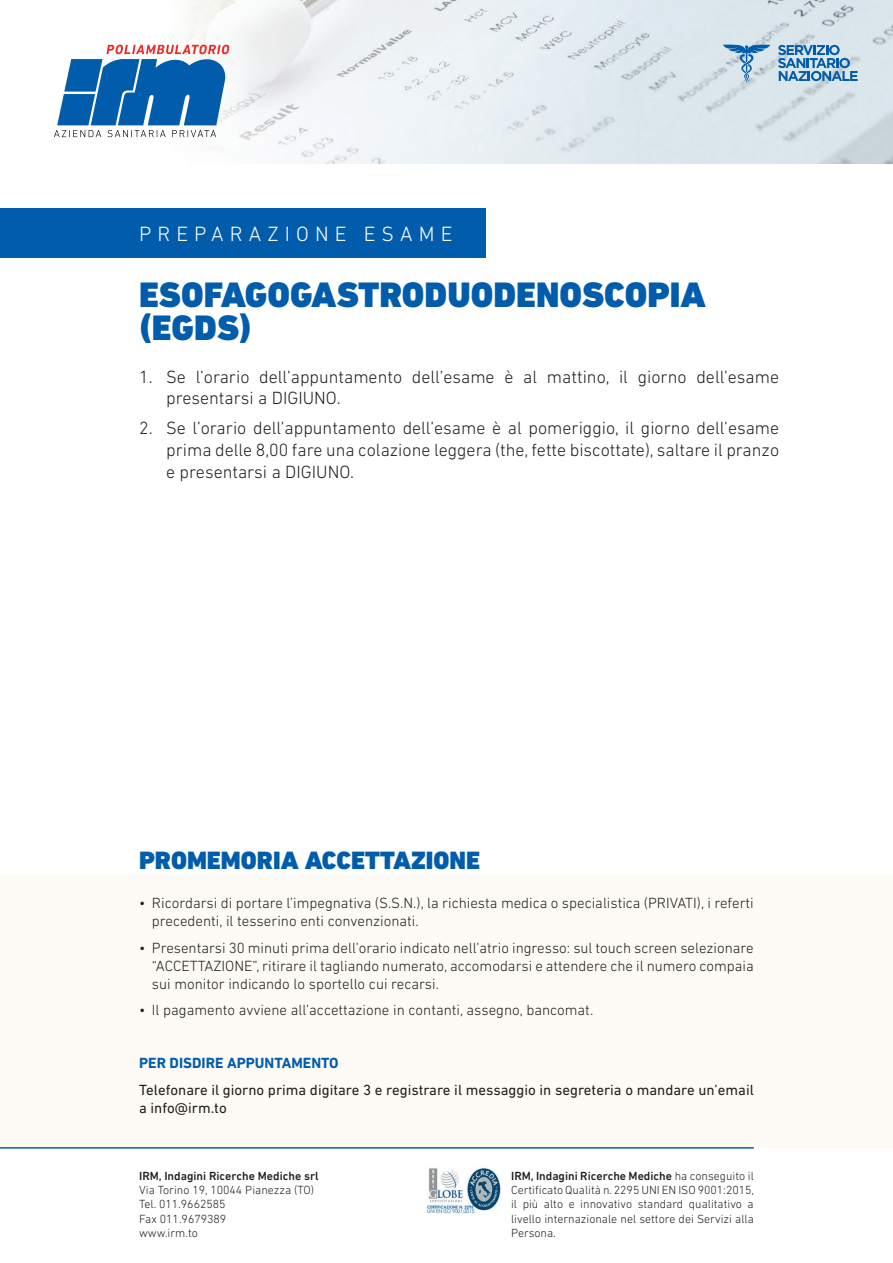
<style>
.page{position:relative;width:893px;height:1263px;background:#fff}
.page>*{position:absolute;margin:0;border:0;box-sizing:border-box;transform-origin:0 0}
.t1{font:900 36px/33px "DIN Next LT Pro";color:#015dab}
.t2{font:900 25.5px "DIN Next LT Pro";color:#015dab}
.t3{font:300 21px "DIN Next LT Pro";letter-spacing:.29em;color:#fff}
.t4{font:300 18px/21.6px "DIN Next LT Pro";color:#231f20}
.t5{font:300 15px/18px "DIN Next LT Pro";color:#231f20}
.t6{font:15px/18px "DIN Next LT Pro";color:#231f20}
.t7{font:700 15px "DIN Next LT Pro";color:#015dab}
.t8{font:300 12px/14.4px "DIN Next LT Pro";color:#231f20;text-align:justify}
.t9{font:500 12px "DIN Next LT Pro";color:#231f20}
.s1{font-weight:500}
</style>
<div class="page">
<div style="left:0;top:876px;width:893px;height:272px;background:#fefaf5"></div>
<img style="left:131px;top:0;width:762px;height:164px">
<div style="left:0;top:208px;width:486px;height:50px;background:#015dab"></div>
<hr style="left:0;top:1147px;width:754px;height:1px;background:#015dab">
<svg style="left:54px;top:45px;width:175px;height:92px"></svg>
<svg style="left:778px;top:45px;width:80px;height:36px;background:#7eabcf"></svg>
<svg style="left:723px;top:43px;width:47px;height:41px;background:#a9c5da"></svg>
<img style="left:427px;top:1168px;width:74px;height:46px">
<h3 class="t3" style="left:139px;top:222px;width:315px">PREPARAZIONE ESAME</h3>
<h1 class="t1" style="left:139px;top:278px;width:568px">ESOFAGOGASTRODUODENOSCOPIA (EGDS)</h1>
<p class="t4" style="left:166px;top:366px;width:614px;text-indent:-27px">1. Se l’orario dell’appuntamento dell’esame è al mattino, il giorno dell’esame presentarsi a DIGIUNO.</p>
<p class="t4" style="left:166px;top:417px;width:615px;text-align:justify;text-indent:-27px">2. Se l’orario dell’appuntamento dell’esame è al pomeriggio, il giorno dell’esame prima delle 8,00 fare una colazione leggera (the, fette biscottate), saltare il pranzo e presentarsi a DIGIUNO.</p>
<h2 class="t2" style="left:139px;top:845px;width:342px">PROMEMORIA ACCETTAZIONE</h2>
<p class="t5" style="left:152px;top:894px;width:603px;text-indent:-13px">• Ricordarsi di portare l’impegnativa (S.S.N.), la richiesta medica o specialistica (PRIVATI), i referti precedenti, il tesserino enti convenzionati.</p>
<p class="t5" style="left:152px;top:938px;width:603px;text-align:justify;text-indent:-13px">• Presentarsi 30 minuti prima dell’orario indicato nell’atrio ingresso: sul touch screen selezionare “ACCETTAZIONE”, ritirare il tagliando numerato, accomodarsi e attendere che il numero compaia sui monitor indicando lo sportello cui recarsi.</p>
<p class="t5" style="left:139px;top:1001px;width:456px">• Il pagamento avviene all’accettazione in contanti, assegno, bancomat.</p>
<p class="t7" style="left:139px;top:1054px;width:201px">PER DISDIRE APPUNTAMENTO</p>
<p class="t6" style="left:139px;top:1080px;width:616px">Telefonare il giorno prima digitare 3 e registrare il messaggio in segreteria o mandare un’email a info@irm.to</p>
<p class="t9" style="left:139px;top:1168px;width:181px">IRM, Indagini Ricerche Mediche srl</p>
<p class="t8" style="left:139px;top:1182px;width:176px;text-align:left">Via Torino 19, 10044 Pianezza (TO)<br>Tel. 011.9662585<br>Fax 011.9679389<br>www.irm.to</p>
<p class="t8" style="left:511px;top:1168px;width:244px"><span class="s1">IRM, Indagini Ricerche Mediche</span> ha conseguito il Certificato Qualità n. 2295 UNI EN ISO 9001:2015, il più alto e innovativo standard qualitativo a livello internazionale nel settore dei Servizi alla Persona.</p>
</div>
